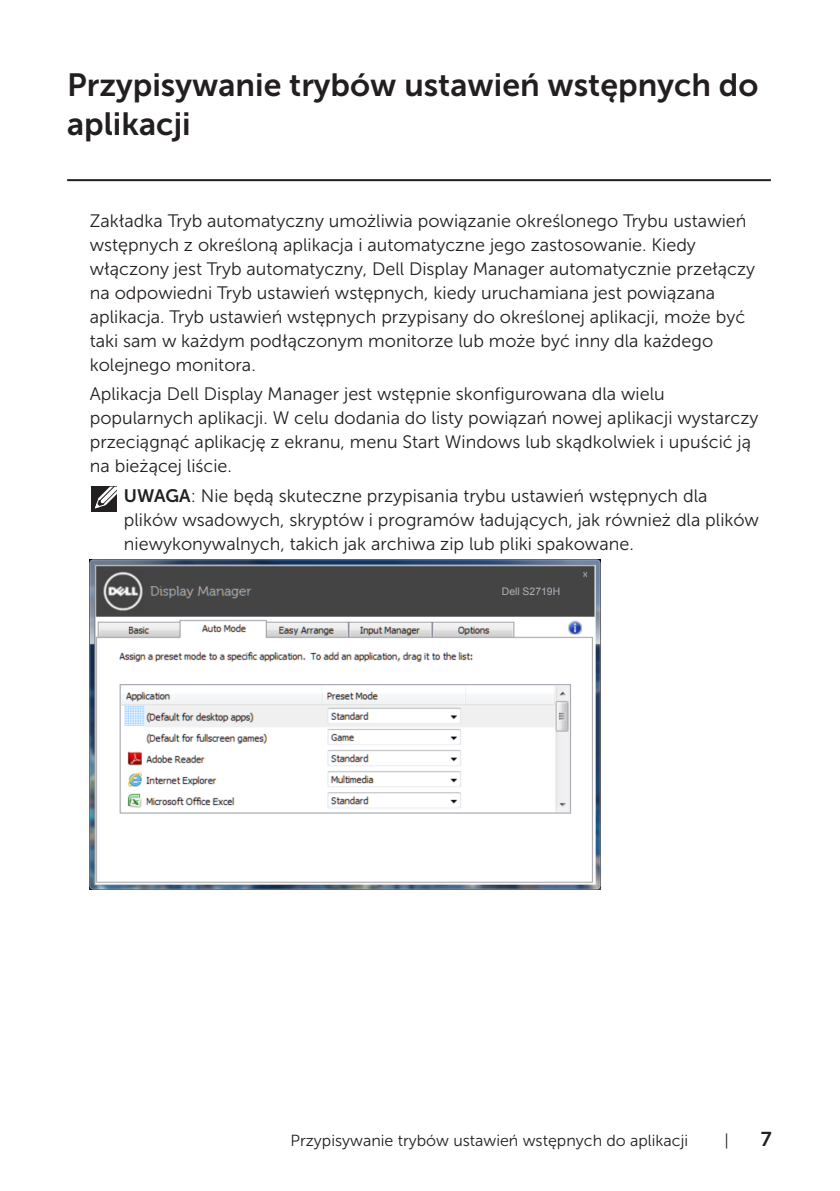
<style>
.page{position:relative;width:840px;height:1191px;background:#fff}
.page>*{position:absolute;margin:0;border:0;box-sizing:border-box;transform-origin:0 0}
.Head_1{font:32px/38.4px "Museo Sans For Dell 700";color:#231f20}
.t1{font:20px "Museo Sans For Dell 700";color:#231f20}
.Paragraph{font:18px/24px "Museo Sans For Dell 300";color:#231f20}
.Note{font:18px/24px "Museo Sans For Dell 300";color:#231f20}
.t2{font:16px "Museo Sans For Dell 300";color:#231f20}
.t3{font:10.4px "Arial";color:#aeb4ba}
.s1{font-family:"Museo Sans For Dell 700"}
</style>
<div class="page">
<hr style="left:67px;top:179px;width:703px;height:2px;background:#231f20">
<img style="left:90px;top:559px;width:510px;height:330px">
<div style="left:499px;top:584px;width:89px;height:15px;background:#444"></div>
<div style="left:91px;top:487px;width:26px;height:25px;background:#231f20"></div>
<svg style="left:94px;top:486px;width:23px;height:23px"></svg>
<p class="Head_1" style="left:67px;top:66px;width:692px">Przypisywanie trybów ustawień wstępnych do aplikacji</p>
<p class="Paragraph" style="left:90px;top:208px;width:666px">Zakładka Tryb automatyczny umożliwia powiązanie określonego Trybu ustawień wstępnych z określoną aplikacja i automatyczne jego zastosowanie. Kiedy włączony jest Tryb automatyczny, Dell Display Manager automatycznie przełączy na odpowiedni Tryb ustawień wstępnych, kiedy uruchamiana jest powiązana aplikacja. Tryb ustawień wstępnych przypisany do określonej aplikacji, może być taki sam w każdym podłączonym monitorze lub może być inny dla każdego kolejnego monitora.</p>
<p class="Paragraph" style="left:90px;top:382px;width:669px">Aplikacja Dell Display Manager jest wstępnie skonfigurowana dla wielu popularnych aplikacji. W celu dodania do listy powiązań nowej aplikacji wystarczy przeciągnąć aplikację z ekranu, menu Start Windows lub skądkolwiek i upuścić ją na bieżącej liście.</p>
<p class="Note" style="left:124px;top:484px;width:636px"><span class="s1">UWAGA</span>: Nie będą skuteczne przypisania trybu ustawień wstępnych dla plików wsadowych, skryptów i programów ładujących, jak również dla plików niewykonywalnych, takich jak archiwa zip lub pliki spakowane.</p>
<p class="t3" style="left:501px;top:584px;width:60px">Dell S2719H</p>
<p class="t2" style="left:290px;top:1131px;width:399px">Przypisywanie trybów ustawień wstępnych do aplikacji</p>
<p class="t2" style="left:724px;top:1131px;width:6px">|</p>
<p class="t1" style="left:760px;top:1127px;width:12px">7</p>
</div>
